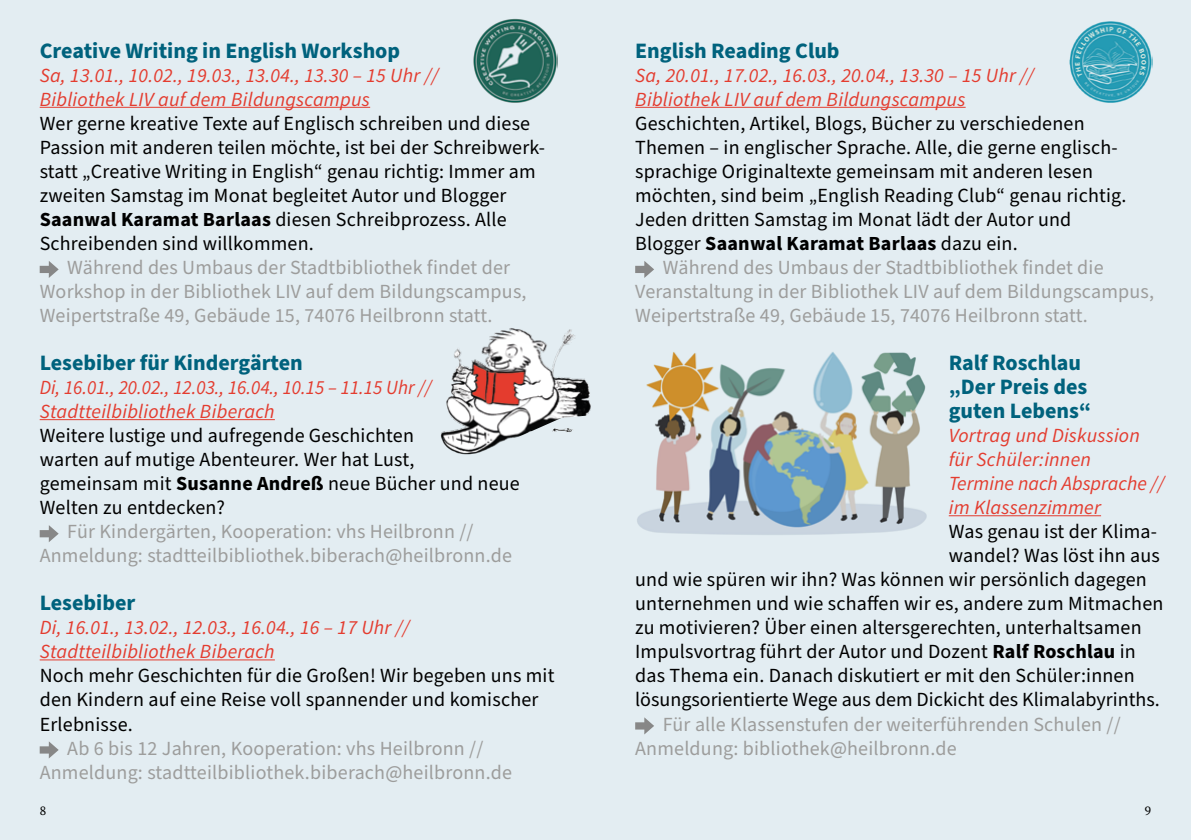
<style>
.page{position:relative;width:1191px;height:840px;background:#fff}
.page>*{position:absolute;margin:0;border:0;box-sizing:border-box;transform-origin:0 0}
.t1{font:700 22px/24px "Source Sans Pro";color:#00627d}
.t2{font:20px/24px "Source Sans Pro";letter-spacing:.01em;color:#000}
.t3{font:20px/24px "Source Sans Pro";letter-spacing:.01em;color:#9d9d9c}
.t4{font:italic 20px/24px "Source Sans Variable";letter-spacing:.01em;color:#e43c2f}
.t5{font:italic 20px/24px "Source Sans Variable";letter-spacing:.01em;color:#e43c2f;scale:.96 1}
.t6{font:13px "Source Serif Pro";color:#000}
.s1{font-weight:700}
</style>
<div class="page">
<div style="left:0;top:0;width:1191px;height:839px;background:#e3edf2"></div>
<hr style="left:40px;top:107px;width:330px;height:1px;background:#e43c2f">
<hr style="left:40px;top:419px;width:235px;height:1px;background:#e43c2f">
<hr style="left:40px;top:659px;width:235px;height:1px;background:#e43c2f">
<svg style="left:40px;top:261px;width:19px;height:17px"></svg>
<svg style="left:40px;top:525px;width:19px;height:17px"></svg>
<svg style="left:40px;top:741px;width:19px;height:17px"></svg>
<hr style="left:635px;top:107px;width:330px;height:1px;background:#e43c2f">
<hr style="left:948px;top:515px;width:153px;height:1px;background:#e43c2f">
<svg style="left:635px;top:261px;width:19px;height:17px"></svg>
<svg style="left:635px;top:717px;width:19px;height:17px"></svg>
<img style="left:440px;top:328px;width:151px;height:126px">
<img style="left:549px;top:427px;width:26px;height:9px">
<img style="left:637px;top:352px;width:290px;height:183px">
<img style="left:1069px;top:21px;width:83px;height:81px">
<img style="left:473px;top:19px;width:84px;height:83px">
<p class="t1" style="left:40px;top:39px;width:362px">Creative Writing in English Workshop</p>
<p class="t4" style="left:40px;top:63px;width:400px">Sa, 13.01., 10.02., 19.03., 13.04., 13.30 – 15 Uhr //<br>Bibliothek LIV auf dem Bildungscampus</p>
<p class="t2" style="left:40px;top:112px;width:507px">Wer gerne kreative Texte auf Englisch schreiben und diese Passion mit anderen teilen möchte, ist bei der Schreibwerk&shy;statt „Creative Writing in English“ genau richtig: Immer am zweiten Samstag im Monat begleitet Autor und Blogger <span class="s1">Saanwal Karamat Barlaas</span> diesen Schreibprozess. Alle Schreibenden sind willkommen.</p>
<p class="t3" style="left:40px;top:256px;width:488px;text-indent:28px">Während des Umbaus der Stadtbibliothek findet der<br>Workshop in der Bibliothek LIV auf dem Bildungscampus,<br>Weipertstraße 49, Gebäude 15, 74076 Heilbronn statt.</p>
<p class="t1" style="left:40px;top:351px;width:265px">Lesebiber für Kindergärten</p>
<p class="t5" style="left:40px;top:375px;width:410px">Di, 16.01., 20.02., 12.03., 16.04., 10.15 – 11.15 Uhr //<br>Stadtteilbibliothek Biberach</p>
<p class="t2" style="left:40px;top:424px;width:481px">Weitere lustige und aufregende Geschichten<br>warten auf mutige Abenteurer. Wer hat Lust,<br>gemeinsam mit <span class="s1">Susanne Andreß</span> neue Bücher und neue Welten zu entdecken?</p>
<p class="t3" style="left:40px;top:520px;width:474px;text-align:center">Für Kindergärten, Kooperation: vhs Heilbronn //<br>Anmeldung: stadtteilbibliothek.biberach@heilbronn.de</p>
<p class="t1" style="left:40px;top:591px;width:97px">Lesebiber</p>
<p class="t4" style="left:40px;top:615px;width:371px">Di, 16.01., 13.02., 12.03., 16.04., 16 – 17 Uhr //<br>Stadtteilbibliothek Biberach</p>
<p class="t2" style="left:40px;top:664px;width:516px">Noch mehr Geschichten für die Großen! Wir begeben uns mit den Kindern auf eine Reise voll spannender und komischer<br>Erlebnisse.</p>
<p class="t3" style="left:40px;top:736px;width:474px;text-align:center">Ab 6 bis 12 Jahren, Kooperation: vhs Heilbronn //<br>Anmeldung: stadtteilbibliothek.biberach@heilbronn.de</p>
<p class="t1" style="left:635px;top:39px;width:206px">English Reading Club</p>
<p class="t4" style="left:635px;top:63px;width:400px">Sa, 20.01., 17.02., 16.03., 20.04., 13.30 – 15 Uhr //<br>Bibliothek LIV auf dem Bildungscampus</p>
<p class="t2" style="left:635px;top:112px;width:493px">Geschichten, Artikel, Blogs, Bücher zu verschiedenen Themen – in englischer Sprache. Alle, die gerne englisch&shy;sprachige Originaltexte gemeinsam mit anderen lesen möchten, sind beim „English Reading Club“ genau richtig.<br>Jeden dritten Samstag im Monat lädt der Autor und Blogger <span class="s1">Saanwal Karamat Barlaas</span> dazu ein.</p>
<p class="t3" style="left:635px;top:256px;width:520px;text-indent:28px">Während des Umbaus der Stadtbibliothek findet die<br>Veranstaltung in der Bibliothek LIV auf dem Bildungscampus,<br>Weipertstraße 49, Gebäude 15, 74076 Heilbronn statt.</p>
<p class="t1" style="left:948px;top:351px;width:144px">Ralf Roschlau „Der Preis des guten Lebens“</p>
<p class="t4" style="left:948px;top:423px;width:217px">Vortrag und Diskussion für Schüler:innen<br>Termine nach Absprache // im Klassenzimmer</p>
<p class="t2" style="left:948px;top:520px;width:210px">Was genau ist der Klima-</p>
<p class="t2" style="left:948px;top:544px;width:213px">wandel? Was löst ihn aus</p>
<p class="t2" style="left:635px;top:568px;width:513px">und wie spüren wir ihn? Was können wir persönlich dagegen</p>
<p class="t2" style="left:635px;top:592px;width:530px">unternehmen und wie schaffen wir es, andere zum Mitmachen</p>
<p class="t2" style="left:635px;top:616px;width:508px">zu motivieren? Über einen altersgerechten, unterhaltsamen</p>
<p class="t2" style="left:635px;top:640px;width:502px">Impulsvortrag führt der Autor und Dozent <span class="s1">Ralf Roschlau</span> in</p>
<p class="t2" style="left:635px;top:664px;width:501px">das Thema ein. Danach diskutiert er mit den Schüler:innen</p>
<p class="t2" style="left:635px;top:688px;width:526px">lösungsorientierte Wege aus dem Dickicht des Klimalabyrinths.</p>
<p class="t3" style="left:635px;top:712px;width:487px;text-indent:28px">Für alle Klassenstufen der weiterführenden Schulen //<br>Anmeldung: bibliothek@heilbronn.de</p>
<p class="t6" style="left:40px;top:801px;width:8px">8</p>
<p class="t6" style="left:1144px;top:801px;width:8px">9</p>
</div>
